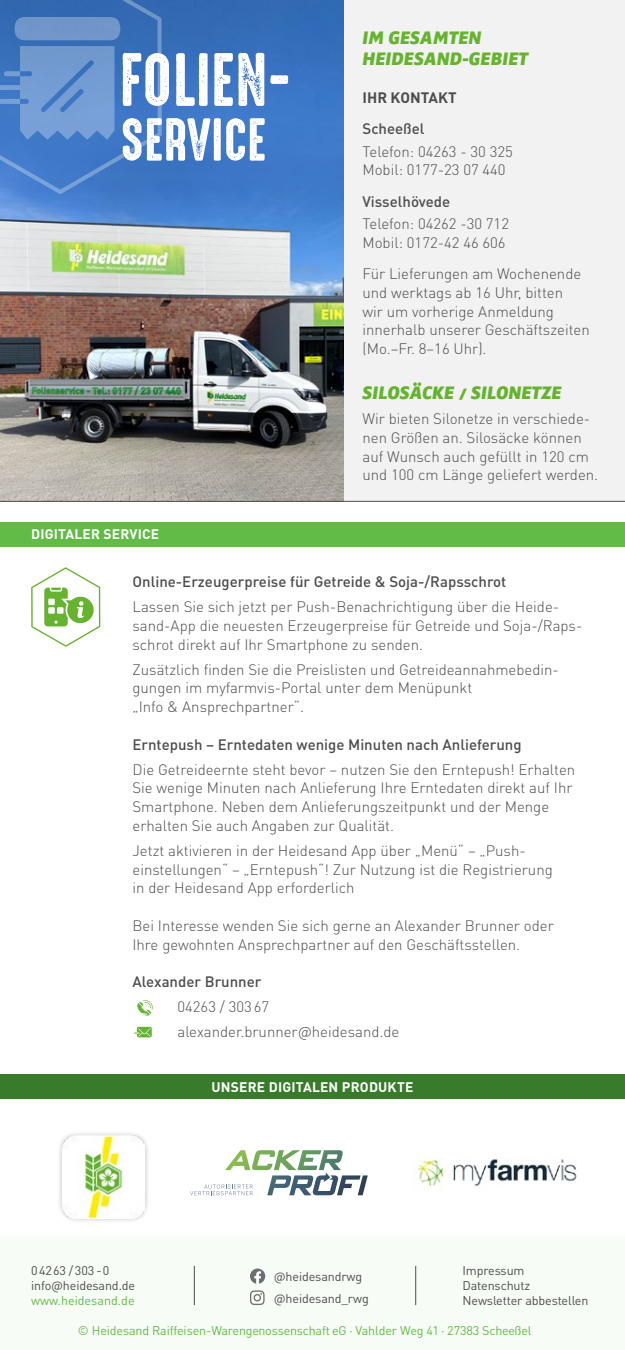
<style>
.page{position:relative;width:625px;height:1350px;background:#fff}
.page>*{position:absolute;margin:0;border:0;box-sizing:border-box;transform-origin:0 0}
.t1{font:67.88px "High Voltage Rough";color:#fff}
.t2{font:54.5px "High Voltage Rough";color:#fff}
.t3{font:18.75px/21.2px "Zwo w 8 SC Italic";color:#65b32e}
.t4{font:300 15px/18.8px "DIN Pro";color:#4d4d4d}
.t5{font:500 15px "DIN Pro";color:#4d4d4d}
.t6{font:700 15px "DIN Pro";color:#4d4d4d}
.t7{font:700 13.75px "DIN Pro";letter-spacing:.015em;color:#fff}
.t8{font:12.5px/15px "DIN Pro";letter-spacing:-.01em;color:#4d4d4d}
.t9{font:12.5px "DIN Pro";letter-spacing:-.01em;color:#62bb46}
</style>
<div class="page">
<div style="left:0;top:0;width:625px;height:501px;background:#f2f2f2"></div>
<img style="left:0;top:0;width:344px;height:501px">
<svg style="left:0;top:0;width:162px;height:194px;background:#5082c6"></svg>
<hr style="left:0;top:501px;width:625px;height:1px;background:#4d4d4d">
<svg style="left:31px;top:567px;width:69px;height:80px"></svg>
<div style="left:0;top:522px;width:625px;height:25px;background:#62bb46"></div>
<div style="left:0;top:1237px;width:625px;height:113px;background:#f7fcf6"></div>
<svg style="left:250px;top:1269px;width:15px;height:15px"></svg>
<svg style="left:250px;top:1290px;width:15px;height:15px"></svg>
<hr style="left:194px;top:1266px;width:1px;height:39px;background:#4d4d4d">
<hr style="left:415px;top:1266px;width:1px;height:39px;background:#4d4d4d">
<div style="left:0;top:1074px;width:625px;height:25px;background:#387c2b"></div>
<svg style="left:190px;top:1150px;width:178px;height:45px"></svg>
<img style="left:418px;top:1159px;width:159px;height:28px">
<div style="left:56px;top:1130px;width:94px;height:94px;background:#000;opacity:.2"></div>
<img style="left:63px;top:1136px;width:82px;height:82px">
<svg style="left:137px;top:1000px;width:16px;height:16px"></svg>
<svg style="left:134px;top:1027px;width:18px;height:10px"></svg>
<h1 class="t1" style="left:119px;top:43px;width:174px">FOLIEN-</h1>
<h2 class="t2" style="left:120px;top:110px;width:148px">SERVICE</h2>
<p class="t7" style="left:31px;top:525px;width:130px">DIGITALER SERVICE</p>
<p class="t3" style="left:362px;top:27px;width:167px">IM GESAMTEN<br>HEIDESAND-GEBIET</p>
<p class="t6" style="left:362px;top:87px;width:96px">IHR KONTAKT</p>
<p class="t5" style="left:362px;top:119px;width:64px">Scheeßel</p>
<p class="t4" style="left:362px;top:141px;width:152px">Telefon: 04263 - 30 325<br>Mobil: 0177-23 07 440</p>
<p class="t5" style="left:362px;top:191px;width:89px">Visselhövede</p>
<p class="t4" style="left:362px;top:214px;width:148px">Telefon: 04262 -30 712<br>Mobil: 0172-42 46 606</p>
<p class="t4" style="left:362px;top:264px;width:229px">Für Lieferungen am Wochenende und werktags ab 16 Uhr, bitten<br>wir um vorherige Anmeldung innerhalb unserer Geschäftszeiten (Mo.–Fr. 8–16 Uhr).</p>
<p class="t3" style="left:362px;top:382px;width:201px">SILOSÄCKE / SILONETZE</p>
<p class="t4" style="left:362px;top:409px;width:237px">Wir bieten Silonetze in verschiede&shy;nen Größen an. Silosäcke können auf Wunsch auch gefüllt in 120 cm und 100 cm Länge geliefert werden.</p>
<p class="t5" style="left:132px;top:571px;width:375px">Online-Erzeugerpreise für Getreide &amp; Soja-/Rapsschrot</p>
<p class="t4" style="left:132px;top:597px;width:451px">Lassen Sie sich jetzt per Push-Benachrichtigung über die Heide&shy;sand-App die neuesten Erzeugerpreise für Getreide und Soja-/Raps&shy;schrot direkt auf Ihr Smartphone zu senden.</p>
<p class="t4" style="left:132px;top:659px;width:428px">Zusätzlich finden Sie die Preislisten und Getreideannahmebedin&shy;gungen im myfarmvis-Portal unter dem Menüpunkt<br>„Info &amp; Ansprechpartner“.</p>
<p class="t5" style="left:132px;top:734px;width:391px">Erntepush – Erntedaten wenige Minuten nach Anlieferung</p>
<p class="t4" style="left:132px;top:759px;width:444px">Die Getreideernte steht bevor – nutzen Sie den Erntepush! Erhalten Sie wenige Minuten nach Anlieferung Ihre Erntedaten direkt auf Ihr Smartphone. Neben dem Anlieferungszeitpunkt und der Menge erhalten Sie auch Angaben zur Qualität.</p>
<p class="t4" style="left:132px;top:840px;width:422px">Jetzt aktivieren in der Heidesand App über „Menü“ – „Push&shy;einstellungen“ – „Erntepush“! Zur Nutzung ist die Registrierung in der Heidesand App erforderlich</p>
<p class="t4" style="left:132px;top:915px;width:423px">Bei Interesse wenden Sie sich gerne an Alexander Brunner oder<br>Ihre gewohnten Ansprechpartner auf den Geschäftsstellen.</p>
<p class="t5" style="left:132px;top:971px;width:130px">Alexander Brunner</p>
<p class="t4" style="left:178px;top:994px;width:223px;line-height:25px">04263 / 30367 alexander.brunner@heidesand.de</p>
<p class="t8" style="left:31px;top:1263px;width:106px">04263 /303-0 info@heidesand.de</p>
<p class="t9" style="left:31px;top:1292px;width:105px">www.heidesand.de</p>
<p class="t7" style="left:212px;top:1077px;width:203px">UNSERE DIGITALEN PRODUKTE</p>
<p class="t8" style="left:274px;top:1266px;width:96px;line-height:21.6px">@heidesandrwg @heidesand_rwg</p>
<p class="t8" style="left:463px;top:1262px;width:127px">Impressum<br>Datenschutz<br>Newsletter abbestellen</p>
<p class="t9" style="left:78px;top:1322px;width:455px">© Heidesand Raiffeisen-Warengenossenschaft eG ∙ Vahlder Weg 41 ∙ 27383 Scheeßel</p>
</div>
